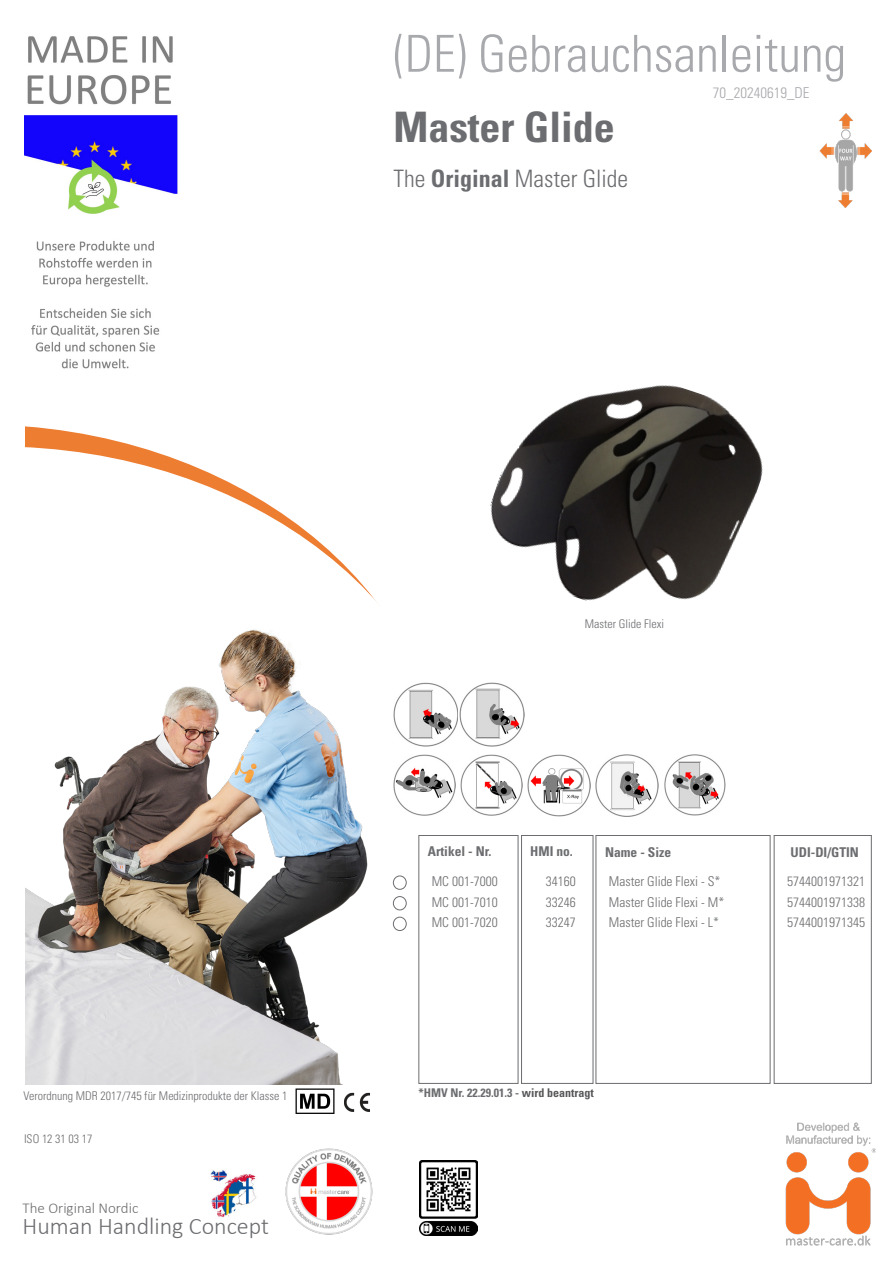
<style>
.page{position:relative;width:893px;height:1263px;background:#fff}
.page>*{position:absolute;margin:0;border:0;box-sizing:border-box;transform-origin:0 0}
.t1{font:300 condensed 51px "Univers LT Std";color:#a8a9ad}
.t2{font:700 condensed 42px "Univers LT Std";color:#6c6d70}
.t3{font:300 condensed 24px "Univers LT Std";color:#6c6d70}
.Varenummer_under_billede{font:300 24px "Calibri";color:#6c6d70}
.Varenummer_under_billede-2{font:300 15px "Calibri";color:#6c6d70}
.t4{font:300 condensed 15px "Univers LT Std";color:#a8a9ad}
.Box{font:300 condensed 13.5px "Univers LT Std";color:#6c6d70}
.Box-2{font:700 condensed 13.5px "Univers LT Std";color:#6c6d70}
.Varenummer_under_billede-3{font:300 condensed 12px "Univers LT Std";color:#6c6d70}
.t5{font:700 condensed 12px "Univers LT Std";color:#6c6d70}
.s1{font-weight:700}
.s2{color:#57585a}
</style>
<div class="page">
<svg style="left:25px;top:426px;width:110px;height:20px;fill:#ed7d31"></svg>
<svg style="left:25px;top:446px;width:435px;height:668px"></svg>
<img style="left:25px;top:593px;width:347px;height:491px">
<img style="left:819px;top:113px;width:52px;height:95px">
<img style="left:338px;top:1085px;width:41px;height:26px">
<img style="left:210px;top:1170px;width:46px;height:48px">
<img style="left:285px;top:1148px;width:88px;height:87px">
<img style="left:785px;top:1122px;width:91px;height:124px">
<svg style="left:296px;top:1088px;width:38px;height:26px"></svg>
<div style="left:521px;top:835px;width:72px;height:248px;border:1px solid #6c6d70"></div>
<div style="left:774px;top:835px;width:97px;height:248px;border:1px solid #6c6d70"></div>
<div style="left:393px;top:875px;width:14px;height:15px;border:1px solid #6c6d70;border-radius:50%"></div>
<div style="left:393px;top:896px;width:14px;height:14px;border:1px solid #6c6d70;border-radius:50%"></div>
<div style="left:393px;top:917px;width:14px;height:14px;border:1px solid #6c6d70;border-radius:50%"></div>
<img style="left:393px;top:683px;width:64px;height:63px">
<img style="left:596px;top:755px;width:62px;height:61px">
<img style="left:460px;top:683px;width:65px;height:63px">
<img style="left:394px;top:755px;width:61px;height:60px">
<img style="left:461px;top:755px;width:61px;height:60px">
<img style="left:528px;top:755px;width:62px;height:61px">
<img style="left:664px;top:755px;width:62px;height:60px">
<img style="left:490px;top:385px;width:273px;height:216px">
<img style="left:24px;top:36px;width:154px;height:333px">
<img style="left:419px;top:1160px;width:58px;height:75px">
<h1 class="t1" style="left:393px;top:23px;width:454px">(DE) Gebrauchsanleitung</h1>
<p class="t4" style="left:713px;top:83px;width:98px">70_20240619_DE</p>
<p class="t2" style="left:393px;top:101px;width:223px">Master Glide</p>
<p class="t3" style="left:393px;top:164px;width:236px">The <span class="s1">Original</span> Master Glide</p>
<p class="Varenummer_under_billede-3" style="left:24px;top:1089px;width:266px">Verordnung MDR 2017/745 für Medizinprodukte der Klasse 1</p>
<p class="Varenummer_under_billede-3" style="left:24px;top:1132px;width:70px">ISO 12 31 03 17</p>
<p class="Varenummer_under_billede-2" style="left:22px;top:1198px;width:117px">The Original Nordic</p>
<p class="Varenummer_under_billede" style="left:22px;top:1211px;width:248px">Human Handling Concept</p>
<p class="Varenummer_under_billede-3" style="left:585px;top:617px;width:81px">Master Glide Flexi</p>
<p class="Box-2" style="left:428px;top:843px;width:65px">Artikel - Nr.</p>
<p class="Box-2" style="left:530px;top:842px;width:44px">HMI no.</p>
<p class="Box" style="left:432px;top:873px;width:67px">MC 001-7000</p>
<p class="Box" style="left:432px;top:894px;width:67px">MC 001-7010</p>
<p class="Box" style="left:432px;top:914px;width:67px">MC 001-7020</p>
<p class="Box" style="left:546px;top:873px;width:31px">34160</p>
<p class="Box" style="left:546px;top:894px;width:31px">33246</p>
<p class="Box" style="left:546px;top:914px;width:31px">33247</p>
<p class="Box-2" style="left:605px;top:843px;width:68px">Name - Size</p>
<p class="Box-2" style="left:791px;top:843px;width:70px">UDI-DI/GTIN</p>
<p class="Box" style="left:609px;top:873px;width:113px">Master Glide Flexi - S*</p>
<p class="Box" style="left:609px;top:894px;width:117px">Master Glide Flexi - M*</p>
<p class="Box" style="left:609px;top:914px;width:112px">Master Glide Flexi - L*</p>
<p class="Box" style="left:787px;top:873px;width:79px">5744001971321</p>
<p class="Box" style="left:787px;top:894px;width:79px">5744001971338</p>
<p class="Box" style="left:787px;top:914px;width:79px">5744001971345</p>
<p class="t5" style="left:419px;top:1086px;width:177px">*HMV Nr. 22.29.01.3 - <span class="s2">wird beantragt</span></p>
</div>
